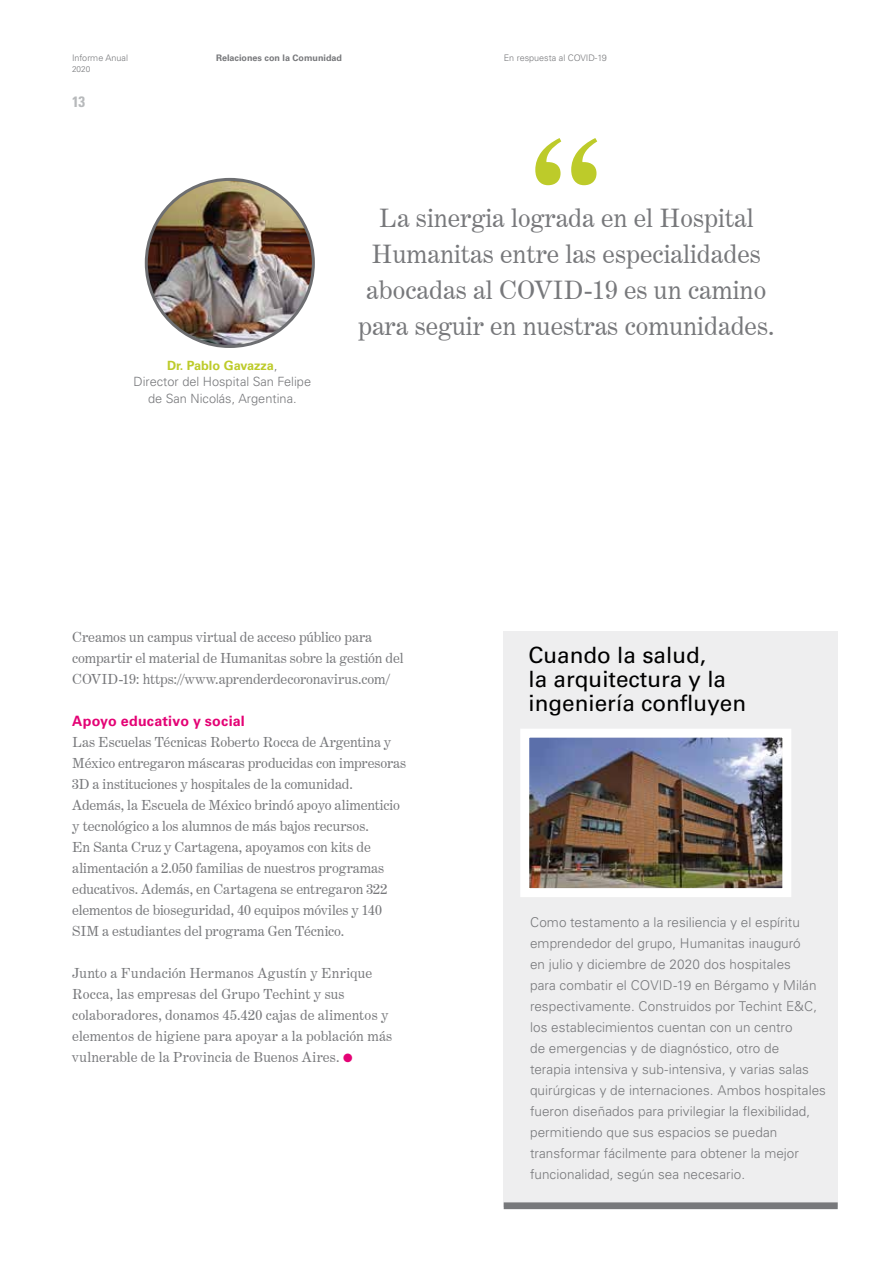
<style>
.page{position:relative;width:893px;height:1263px;background:#fff}
.page>*{position:absolute;margin:0;border:0;box-sizing:border-box;transform-origin:0 0}
.t1{font:25.5px/36px "Century Expanded BT";color:#77787b;text-align:center}
.t2{font:22.5px/24px "Univers LT Std";color:#000}
.t3{font:700 condensed 15px "Univers LT Std";color:#b7b9bb}
.t4{font:700 14.25px "Univers LT Std";letter-spacing:.015em;color:#e40375}
.t5{font:13.95px/21px "Century Expanded BT";color:#77787b}
.t6{font:300 13.5px/21px "Univers LT Std";letter-spacing:.005em;color:#77787b}
.t7{font:300 12.75px/16.5px "Univers LT Std";color:#77787b;text-align:center}
.t8{font:300 9px "Univers LT Std";color:#77787b}
.t9{font:700 9px "Univers LT Std";color:#77787b}
.t10{font:300 8.25px "Univers LT Std";color:#77787b}
.s1{font-weight:700;color:#bdcb2a}
.s2{color:#e40375}
</style>
<div class="page">
<img style="left:146px;top:179px;width:167px;height:167px;border-radius:84px">
<svg style="left:535px;top:138px;width:62px;height:47px"></svg>
<div style="left:504px;top:631px;width:334px;height:575px;background:#eeeeef"></div>
<div style="left:504px;top:1202px;width:334px;height:7px;background:#77787b"></div>
<img style="left:530px;top:739px;width:251px;height:148px">
<div style="left:520px;top:729px;width:271px;height:168px;border:9px solid #fff"></div>
<p class="t8" style="left:72px;top:53px;width:58px">Informe Anual</p>
<p class="t10" style="left:72px;top:64px;width:20px">2020</p>
<p class="t3" style="left:72px;top:92px;width:15px">13</p>
<p class="t9" style="left:216px;top:53px;width:128px">Relaciones con la Comunidad</p>
<p class="t8" style="left:504px;top:53px;width:105px">En respuesta al COVID-19</p>
<h1 class="t1" style="left:358px;top:200px;width:418px">La sinergia lograda en el Hospital Humanitas entre las especialidades abocadas al COVID-19 es un camino para seguir en nuestras comunidades.</h1>
<p class="t7" style="left:134px;top:357px;width:179px"><span class="s1">Dr. Pablo Gavazza</span>,<br>Director del Hospital San Felipe de San Nicolás, Argentina.</p>
<p class="t5" style="left:72px;top:626px;width:333px">Creamos un campus virtual de acceso público para compartir el material de Humanitas sobre la gestión del<br>COVID-19: https://www.aprenderdecoronavirus.com/</p>
<p class="t4" style="left:72px;top:713px;width:174px">Apoyo educativo y social</p>
<p class="t5" style="left:72px;top:731px;width:335px">Las Escuelas Técnicas Roberto Rocca de Argentina y México entregaron máscaras producidas con impresoras 3D a instituciones y hospitales de la comunidad.<br>Además, la Escuela de México brindó apoyo alimenticio y tecnológico a los alumnos de más bajos recursos.<br>En Santa Cruz y Cartagena, apoyamos con kits de alimentación a 2.050 familias de nuestros programas educativos. Además, en Cartagena se entregaron 322 elementos de bioseguridad, 40 equipos móviles y 140<br>SIM a estudiantes del programa Gen Técnico.</p>
<p class="t5" style="left:72px;top:962px;width:322px">Junto a Fundación Hermanos Agustín y Enrique Rocca, las empresas del Grupo Techint y sus colaboradores, donamos 45.420 cajas de alimentos y elementos de higiene para apoyar a la población más vulnerable de la Provincia de Buenos Aires. <span class="s2">●</span></p>
<h2 class="t2" style="left:529px;top:643px;width:219px">Cuando la salud,<br>la arquitectura y la ingeniería confluyen</h2>
<p class="t6" style="left:530px;top:912px;width:298px">Como testamento a la resiliencia y el espíritu emprendedor del grupo, Humanitas inauguró<br>en julio y diciembre de 2020 dos hospitales<br>para combatir el COVID-19 en Bérgamo y Milán respectivamente. Construidos por Techint E&amp;C, los establecimientos cuentan con un centro<br>de emergencias y de diagnóstico, otro de<br>terapia intensiva y sub-intensiva, y varias salas quirúrgicas y de internaciones. Ambos hospitales fueron diseñados para privilegiar la flexibilidad, permitiendo que sus espacios se puedan transformar fácilmente para obtener la mejor funcionalidad, según sea necesario.</p>
</div>
